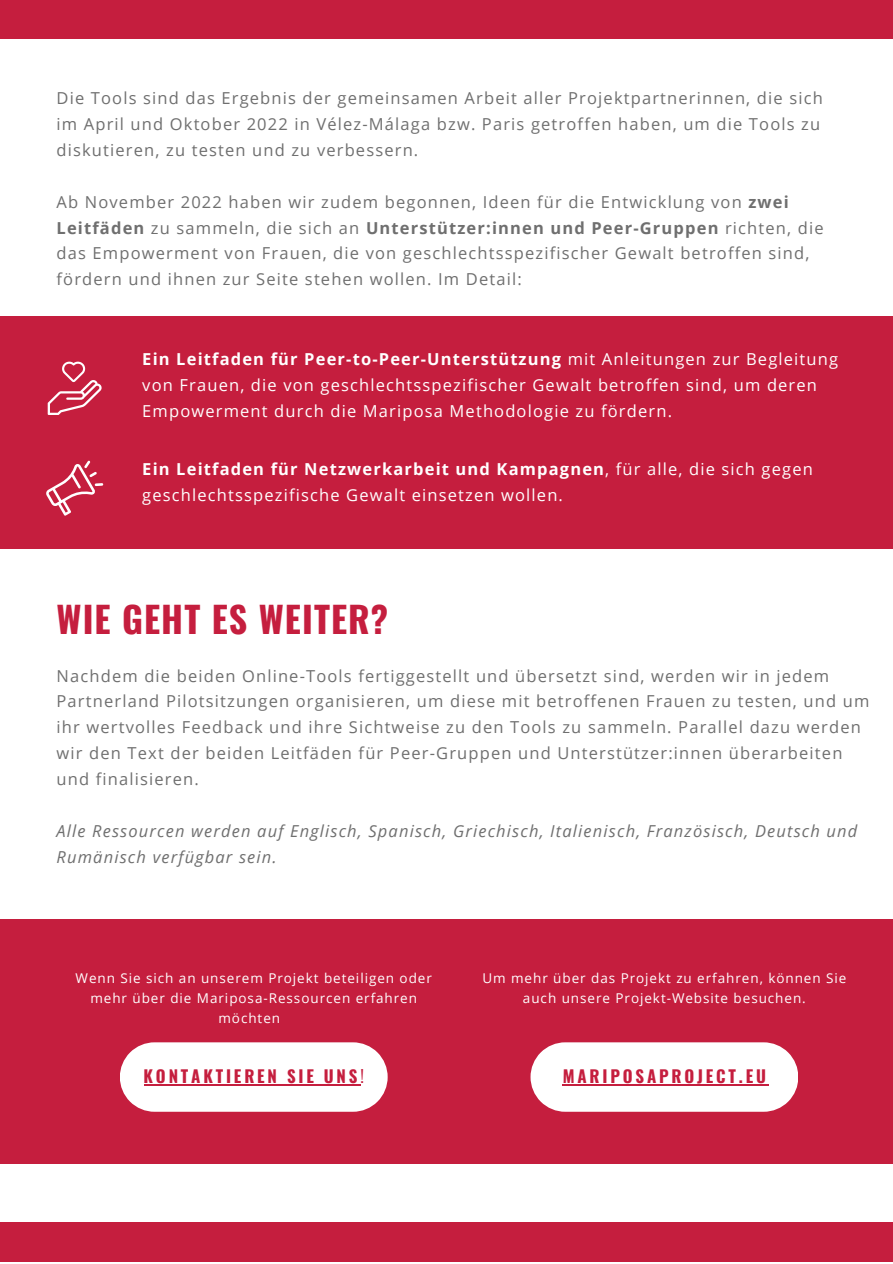
<style>
.page{position:relative;width:893px;height:1264px;background:#fff}
.page>*{position:absolute;margin:0;border:0;box-sizing:border-box;transform-origin:0 0}
.t1{font:700 36px "Oswald";letter-spacing:.03em;color:#c51e3e}
.t2{font:700 16.8px "Oswald";letter-spacing:.17em;color:#c51e3e}
.t3{font:16.5px/25.8px "Open Sans";letter-spacing:.07em;color:#6f6f6f}
.t4{font:16.5px/25.8px "Open Sans";letter-spacing:.07em;color:#fff}
.t5{font:italic 16.5px/25.8px "Open Sans";letter-spacing:.07em;color:#6f6f6f}
.t6{font:13.5px/20.2px "Open Sans";letter-spacing:.07em;color:#fff;text-align:center}
.s1{font-weight:700}
.s2{font-weight:400}
</style>
<div class="page">
<div style="left:0;top:919px;width:892px;height:244px;background:#c51e3e"></div>
<div style="left:0;top:0;width:892px;height:39px;background:#c51e3e"></div>
<div style="left:0;top:316px;width:892px;height:233px;background:#c51e3e"></div>
<svg style="left:48px;top:361px;width:54px;height:54px"></svg>
<svg style="left:46px;top:460px;width:57px;height:55px"></svg>
<svg style="left:120px;top:1042px;width:267px;height:69px;background:#faeff1"></svg>
<hr style="left:144px;top:1083px;width:216px;height:2px;background:#c51e3e">
<svg style="left:530px;top:1042px;width:268px;height:69px;background:#faeef0"></svg>
<hr style="left:562px;top:1083px;width:206px;height:2px;background:#c51e3e">
<div style="left:0;top:1222px;width:892px;height:40px;background:#c51e3e"></div>
<p class="t3" style="left:57px;top:85px;width:767px">Die Tools sind das Ergebnis der gemeinsamen Arbeit aller Projektpartnerinnen, die sich im April und Oktober 2022 in Vélez-Málaga bzw. Paris getroffen haben, um die Tools zu diskutieren, zu testen und zu verbessern.</p>
<p class="t3" style="left:57px;top:188px;width:768px">Ab November 2022 haben wir zudem begonnen, Ideen für die Entwicklung von <span class="s1">zwei Leitfäden</span> zu sammeln, die sich an <span class="s1">Unterstützer:innen und Peer-Gruppen</span> richten, die das Empowerment von Frauen, die von geschlechtsspezifischer Gewalt betroffen sind, fördern und ihnen zur Seite stehen wollen. Im Detail:</p>
<p class="t4" style="left:142px;top:345px;width:697px"><span class="s1">Ein Leitfaden für Peer-to-Peer-Unterstützung</span> mit Anleitungen zur Begleitung von Frauen, die von geschlechtsspezifischer Gewalt betroffen sind, um deren<br>Empowerment durch die Mariposa Methodologie zu fördern.</p>
<p class="t4" style="left:142px;top:456px;width:672px"><span class="s1">Ein Leitfaden für Netzwerkarbeit und Kampagnen</span>, für alle, die sich gegen geschlechtsspezifische Gewalt einsetzen wollen.</p>
<h1 class="t1" style="left:57px;top:591px;width:333px">WIE GEHT ES WEITER?</h1>
<p class="t3" style="left:57px;top:662px;width:814px">Nachdem die beiden Online-Tools fertiggestellt und übersetzt sind, werden wir in jedem Partnerland Pilotsitzungen organisieren, um diese mit betroffenen Frauen zu testen, und um ihr wertvolles Feedback und ihre Sichtweise zu den Tools zu sammeln. Parallel dazu werden wir den Text der beiden Leitfäden für Peer-Gruppen und Unterstützer:innen überarbeiten und finalisieren.</p>
<p class="t5" style="left:57px;top:817px;width:802px">Alle Ressourcen werden auf Englisch, Spanisch, Griechisch, Italienisch, Französisch, Deutsch und<br>Rumänisch verfügbar sein.</p>
<p class="t6" style="left:76px;top:967px;width:358px">Wenn Sie sich an unserem Projekt beteiligen oder</p>
<p class="t6" style="left:90px;top:987px;width:328px">mehr über die Mariposa-Ressourcen erfahren</p>
<p class="t6" style="left:218px;top:1008px;width:63px">möchten</p>
<p class="t2" style="left:144px;top:1062px;width:222px">KONTAKTIEREN SIE UNS<span class="s2">!</span></p>
<p class="t6" style="left:482px;top:967px;width:365px">Um mehr über das Projekt zu erfahren, können Sie auch unsere Projekt-Website besuchen.</p>
<p class="t2" style="left:562px;top:1062px;width:205px">MARIPOSAPROJECT.EU</p>
</div>
